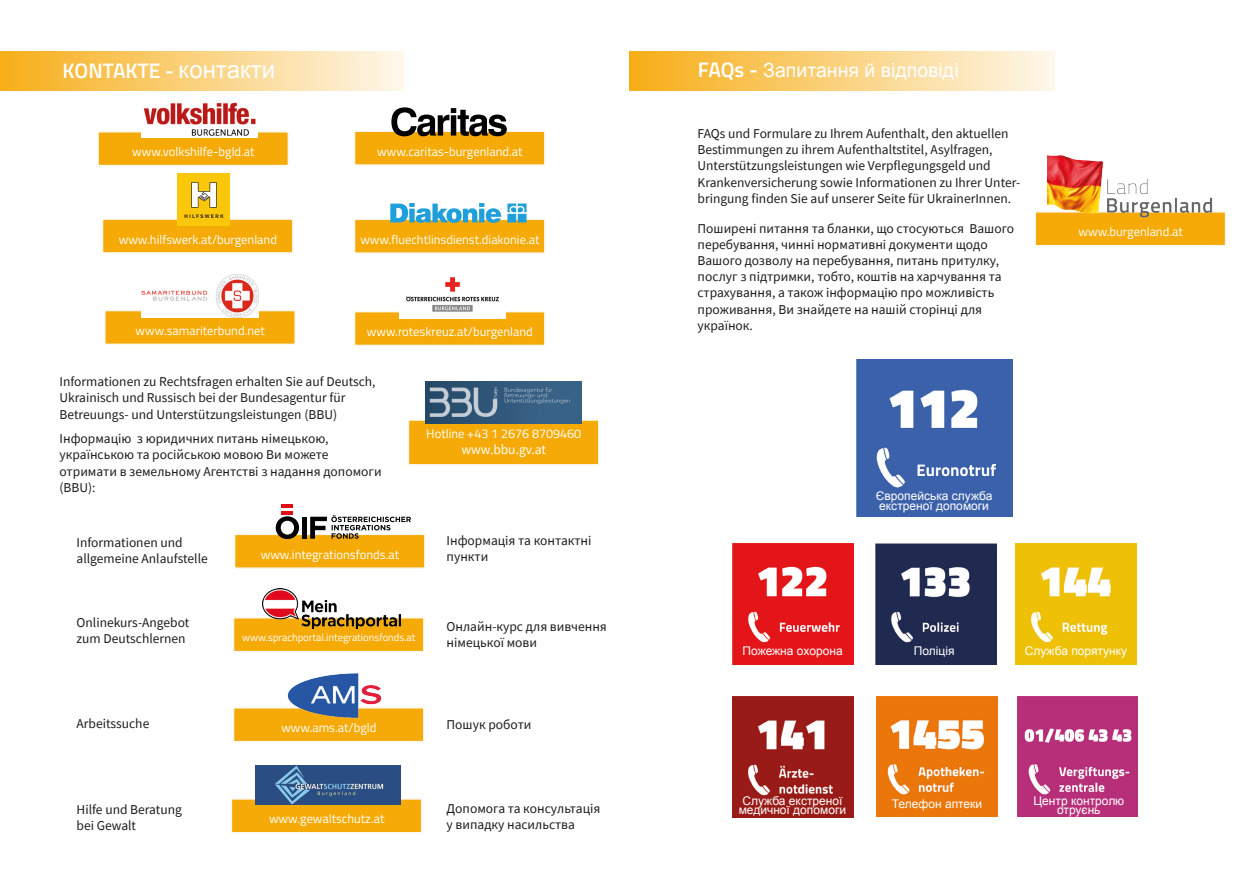
<style>
.page{position:relative;width:1259px;height:893px;background:#fff}
.page>*{position:absolute;margin:0;border:0;box-sizing:border-box;transform-origin:0 0}
.t1{font:600 21px "Titillium";color:#fff}
.t2{font:19.5px "Arial";color:#fff}
.t3{font:13.5px/16.2px "Source Sans Pro";color:#1d1d1b}
.t4{font:13.5px "Source Sans Pro";color:#fff}
.t5{font:12.6px "Titillium";color:#fff}
.t6{font:12px/9px "Arial";color:#fff;text-align:center}
.t7{font:10.5px "Titillium";color:#fff}
.s1{font-family:"Arial";font-weight:400;font-size:24px}
.s2{font-family:"Titillium";font-weight:600;font-size:21px}
</style>
<div class="page">
<div style="left:233px;top:707px;width:191px;height:35px;background:#f5aa07;border:1px solid #fdf7ee"></div>
<img style="left:287px;top:673px;width:96px;height:46px">
<div style="left:234px;top:534px;width:191px;height:35px;background:#f5aa07;border:1px solid #fdf7ee"></div>
<div style="left:104px;top:310px;width:192px;height:35px;background:#f5aa07;border:1px solid #fdf7ee"></div>
<img style="left:142px;top:275px;width:117px;height:42px">
<div style="left:354px;top:219px;width:191px;height:35px;background:#f5aa07;border:1px solid #fdf7ee"></div>
<svg style="left:390px;top:203px;width:136px;height:20px"></svg>
<div style="left:354px;top:131px;width:191px;height:35px;background:#f5aa07;border:1px solid #fdf7ee"></div>
<svg style="left:391px;top:107px;width:116px;height:29px"></svg>
<hr style="left:302px;top:517px;width:4px;height:22px;background:#020203">
<svg style="left:276px;top:511px;width:23px;height:28px"></svg>
<hr style="left:282px;top:504px;width:11px;height:4px;background:#e30d18">
<svg style="left:310px;top:515px;width:101px;height:24px"></svg>
<div style="left:231px;top:798px;width:191px;height:35px;background:#f5aa07;border:1px solid #fdf7ee"></div>
<div style="left:233px;top:617px;width:191px;height:35px;background:#f5aa07;border:1px solid #fdf7ee"></div>
<img style="left:255px;top:765px;width:145px;height:40px">
<div style="left:354px;top:311px;width:191px;height:35px;background:#f5aa07;border:1px solid #fdf7ee"></div>
<img style="left:399px;top:277px;width:106px;height:41px">
<img style="left:262px;top:589px;width:138px;height:39px">
<div style="left:97px;top:131px;width:192px;height:35px;background:#f5aa07;border:1px solid #fdf7ee"></div>
<img style="left:142px;top:102px;width:115px;height:35px">
<div style="left:102px;top:218px;width:191px;height:36px;background:#f5aa07;border:1px solid #fdf7ee"></div>
<div style="left:178px;top:173px;width:52px;height:53px;background:#fbc70b"></div>
<svg style="left:184px;top:214px;width:40px;height:4px"></svg>
<svg style="left:191px;top:182px;width:26px;height:26px"></svg>
<img style="left:1016px;top:543px;width:120px;height:121px">
<img style="left:876px;top:543px;width:121px;height:121px">
<img style="left:732px;top:543px;width:121px;height:121px">
<img style="left:877px;top:696px;width:120px;height:121px">
<img style="left:1017px;top:696px;width:121px;height:121px">
<img style="left:732px;top:696px;width:121px;height:121px">
<img style="left:856px;top:360px;width:156px;height:156px">
<div style="left:629px;top:51px;width:425px;height:39px;background:linear-gradient(to right,#f7ad15,#fef8eb)"></div>
<div style="left:0;top:51px;width:404px;height:39px;background:linear-gradient(to right,#f7ae19,#fef7eb)"></div>
<div style="left:1034px;top:211px;width:192px;height:35px;background:#f5aa07;border:1px solid #fdf7ee"></div>
<img style="left:1047px;top:155px;width:166px;height:63px">
<div style="left:408px;top:419px;width:191px;height:46px;background:#f5aa07;border:1px solid #fdf7ee"></div>
<img style="left:426px;top:381px;width:155px;height:43px">
<p class="t1" style="left:63px;top:55px;width:214px">KONTAKTE - <span class="s1">контакти</span></p>
<p class="t2" style="left:698px;top:57px;width:262px"><span class="s2">FAQs -</span> Запитання й відповіді</p>
<p class="t5" style="left:132px;top:143px;width:124px">www.volkshilfe-bgld.at</p>
<p class="t5" style="left:377px;top:142px;width:147px">www.caritas-burgenland.at</p>
<p class="t5" style="left:119px;top:230px;width:160px">www.hilfswerk.at/burgenland</p>
<p class="t5" style="left:360px;top:230px;width:181px">www.fluechtlinsdienst.diakonie.at</p>
<p class="t5" style="left:136px;top:321px;width:131px">www.samariterbund.net</p>
<p class="t5" style="left:367px;top:322px;width:167px">www.roteskreuz.at/burgenland</p>
<p class="t3" style="left:60px;top:373px;width:318px">Informationen zu Rechtsfragen erhalten Sie auf Deutsch,<br>Ukrainisch und Russisch bei der Bundesagentur für</p>
<p class="t3" style="left:60px;top:406px;width:279px">Betreuungs- und Unterstützungsleistungen (BBU)</p>
<p class="t3" style="left:60px;top:430px;width:324px">Інформацію з юридичних питань німецькою, українською та російською мовою Ви можете отримати в земельному Агентстві з надання допомоги (BBU):</p>
<p class="t3" style="left:77px;top:535px;width:108px">Informationen und</p>
<p class="t3" style="left:77px;top:551px;width:133px">allgemeine Anlaufstelle</p>
<p class="t5" style="left:261px;top:545px;width:140px">www.integrationsfonds.at</p>
<p class="t5" style="left:426px;top:424px;width:156px">Hotline +43 1 2676 8709460</p>
<p class="t4" style="left:461px;top:441px;width:86px">www.bbu.gv.at</p>
<p class="t3" style="left:446px;top:532px;width:146px">Інформація та контактні пункти</p>
<p class="t3" style="left:77px;top:614px;width:114px">Onlinekurs-Angebot</p>
<p class="t3" style="left:77px;top:630px;width:111px">zum Deutschlernen</p>
<p class="t7" style="left:242px;top:629px;width:175px">www.sprachportal.integrationsfonds.at</p>
<p class="t3" style="left:446px;top:618px;width:162px">Онлайн-курс для вивчення німецької мови</p>
<p class="t3" style="left:77px;top:715px;width:74px">Arbeitssuche</p>
<p class="t3" style="left:77px;top:801px;width:107px">Hilfe und Beratung</p>
<p class="t3" style="left:77px;top:817px;width:61px">bei Gewalt</p>
<p class="t5" style="left:281px;top:718px;width:97px">www.ams.at/bgld</p>
<p class="t5" style="left:269px;top:810px;width:117px">www.gewaltschutz.at</p>
<p class="t3" style="left:446px;top:716px;width:86px">Пошук роботи</p>
<p class="t3" style="left:446px;top:800px;width:155px">Допомога та консультація у випадку насильства</p>
<p class="t3" style="left:697px;top:125px;width:324px">FAQs und Formulare zu Ihrem Aufenthalt, den aktuellen Bestimmungen zu ihrem Aufenthaltstitel, Asylfragen, Unterstützungsleistungen wie Verpflegungsgeld und Krankenversicherung sowie Informationen zu Ihrer Unter&shy;bringung finden Sie auf unserer Seite für UkrainerInnen.</p>
<p class="t3" style="left:697px;top:220px;width:318px">Поширені питання та бланки, що стосуються Вашого перебування, чинні нормативні документи щодо Вашого дозволу на перебування, питань притулку, послуг з підтримки, тобто, коштів на харчування та страхування, а також інформацію про можливість проживання, Ви знайдете на нашій сторінці для українок.</p>
<p class="t5" style="left:1078px;top:223px;width:106px">www.burgenland.at</p>
<p class="t6" style="left:876px;top:491px;width:118px;line-height:10.5px;text-align:left">Європейська служба екстреної допомоги</p>
<p class="t6" style="left:742px;top:646px;width:102px">Пожежна охорона</p>
<p class="t6" style="left:914px;top:646px;width:42px">Поліція</p>
<p class="t6" style="left:1024px;top:646px;width:104px">Служба порятунку</p>
<p class="t6" style="left:738px;top:796px;width:109px">Служба екстреної медичної допомоги</p>
<p class="t6" style="left:892px;top:800px;width:92px">Телефон аптеки</p>
<p class="t6" style="left:1033px;top:796px;width:92px">Центр контролю отруєнь</p>
</div>
